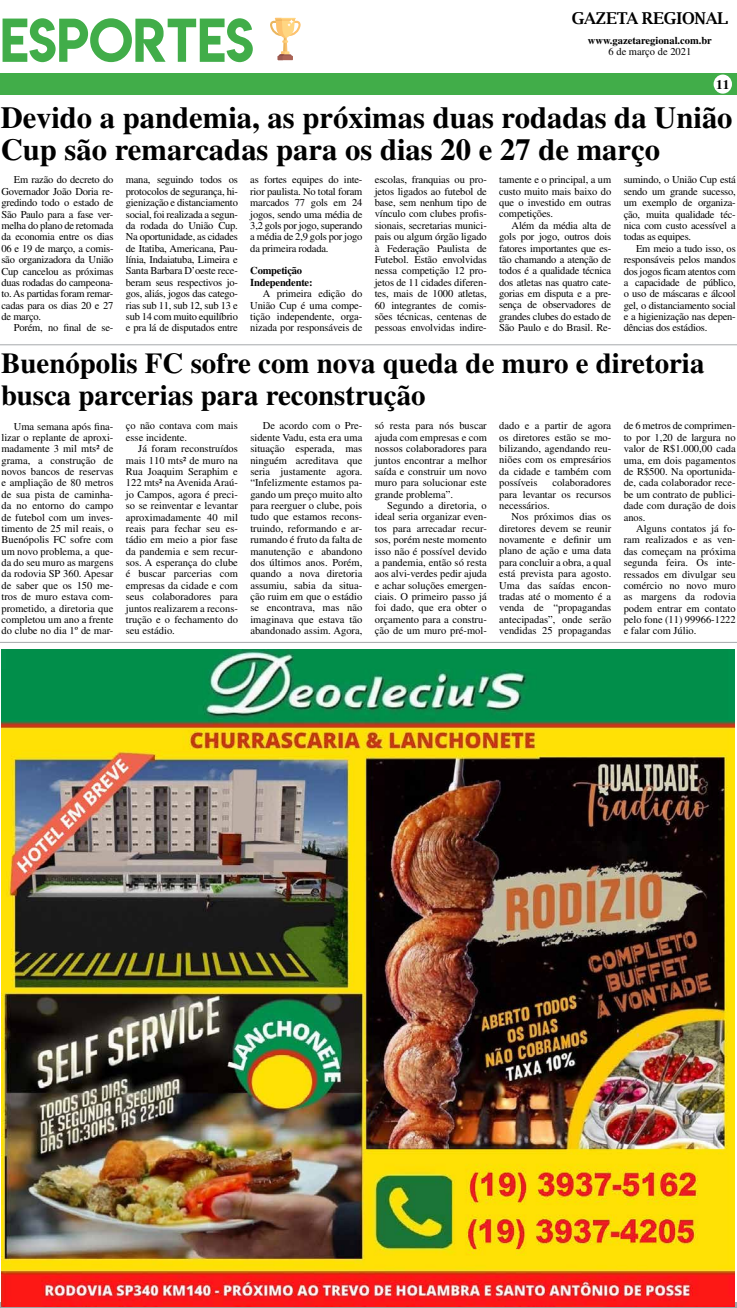
<style>
.page{position:relative;width:737px;height:1308px;background:#fff}
.page>*{position:absolute;margin:0;border:0;box-sizing:border-box;transform-origin:0 0}
.t1{font:54.77px "Lemon Milk";color:#41ad49;scale:.95 1}
.t2{font:700 30.62px/32.4px "Times";color:#000}
.t3{font:700 28.88px/32.4px "Times";color:#000}
.t4{font:700 16.36px "Luxi Serif";letter-spacing:-.02em;color:#000}
.t5{font:700 13.12px "Times";color:#000}
.t6{font:10.5px/11.4px "Times";color:#000;text-align:justify}
.t7{font:700 10.5px "Times";color:#000}
.t8{font:700 10.5px/11.4px "Times";letter-spacing:-.02em;color:#000}
.t9{font:10.5px "Times";letter-spacing:-.02em;color:#000}
</style>
<div class="page">
<svg style="left:0;top:1302px;width:737px;height:5px"></svg>
<div style="left:0;top:73px;width:737px;height:22px;background:#41ad49"></div>
<svg style="left:270px;top:18px;width:30px;height:42px"></svg>
<div style="left:713px;top:75px;width:19px;height:19px;background:#fff;border-radius:50%"></div>
<hr style="left:0;top:344px;width:737px;height:1px;background:#a7a9ac">
<img style="left:2px;top:649px;width:732px;height:657px">
<hr style="left:0;top:642px;width:737px;height:1px;background:#a7a9ac">
<h1 class="t1" style="left:0;top:1px;width:269px">ESPORTES</h1>
<h3 class="t4" style="left:572px;top:8px;width:158px">GAZETA REGIONAL</h3>
<p class="t7" style="left:588px;top:34px;width:125px">www.gazetaregional.com.br</p>
<p class="t6" style="left:608px;top:46px;width:84px">6 de março de 2021</p>
<p class="t5" style="left:716px;top:76px;width:15px">11</p>
<h2 class="t2" style="left:1px;top:101px;width:733px">Devido a pandemia, as próximas duas rodadas da União<br>Cup são remarcadas para os dias 20 e 27 de março</h2>
<p class="t6" style="left:1px;top:174px;width:114px;text-indent:12px">Em razão do decreto do Governador João Doria re&shy;gredindo todo o estado de São Paulo para a fase ver&shy;melha do plano de retomada da economia entre os dias 06 e 19 de março, a comis&shy;são organizadora da União Cup cancelou as próximas duas rodadas do campeona&shy;to. As partidas foram remar&shy;cadas para os dias 20 e 27 de março.</p>
<p class="t9" style="left:14px;top:322px;width:101px">Porém, no final de se-</p>
<p class="t6" style="left:126px;top:174px;width:114px">mana, seguindo todos os protocolos de segurança, hi&shy;gienização e distanciamento social, foi realizada a segun&shy;da rodada do União Cup.<br>Na oportunidade, as cidades de Itatiba, Americana, Pau&shy;línia, Indaiatuba, Limeira e Santa Barbara D’oeste rece&shy;beram seus respectivos jo&shy;gos, aliás, jogos das catego&shy;rias sub 11, sub 12, sub 13 e sub 14 com muito equilíbrio e pra lá de disputados entre</p>
<p class="t6" style="left:250px;top:174px;width:114px">as fortes equipes do inte&shy;rior paulista. No total foram marcados 77 gols em 24 jogos, sendo uma média de 3,2 gols por jogo, superando a média de 2,9 gols por jogo da primeira rodada.</p>
<p class="t8" style="left:250px;top:265px;width:64px">Competição<br>Independente:</p>
<p class="t6" style="left:250px;top:288px;width:114px;text-indent:12px">A primeira edição do União Cup é uma compe&shy;tição independente, orga&shy;nizada por responsáveis de</p>
<p class="t6" style="left:375px;top:174px;width:114px">escolas, franquias ou pro&shy;jetos ligados ao futebol de base, sem nenhum tipo de vínculo com clubes profis&shy;sionais, secretarias munici&shy;pais ou algum órgão ligado à Federação Paulista de Futebol. Estão envolvidas nessa competição 12 pro&shy;jetos de 11 cidades diferen&shy;tes, mais de 1000 atletas, 60 integrantes de comis&shy;sões técnicas, centenas de pessoas envolvidas indire-</p>
<p class="t6" style="left:499px;top:174px;width:114px">tamente e o principal, a um custo muito mais baixo do que o investido em outras competições.</p>
<p class="t6" style="left:499px;top:219px;width:114px;text-indent:12px">Além da média alta de gols por jogo, outros dois fatores importantes que es&shy;tão chamando a atenção de todos é a qualidade técnica dos atletas nas quatro cate&shy;gorias em disputa e a pre&shy;sença de observadores de grandes clubes do estado de São Paulo e do Brasil. Re-</p>
<p class="t6" style="left:623px;top:174px;width:113px">sumindo, o União Cup está sendo um grande sucesso, um exemplo de organiza&shy;ção, muita qualidade téc&shy;nica com custo acessível a todas as equipes.</p>
<p class="t6" style="left:623px;top:242px;width:114px;text-indent:12px">Em meio a tudo isso, os responsáveis pelos mandos dos jogos ficam atentos com a capacidade de público, o uso de máscaras e álcool gel, o distanciamento social e a higienização nas depen&shy;dências dos estádios.</p>
<h3 class="t3" style="left:1px;top:346px;width:704px">Buenópolis FC sofre com nova queda de muro e diretoria busca parcerias para reconstrução</h3>
<p class="t6" style="left:1px;top:420px;width:114px;text-indent:12px">Uma semana após fina&shy;lizar o replante de aproxi&shy;madamente 3 mil mts² de grama, a construção de novos bancos de reservas e ampliação de 80 metros de sua pista de caminha&shy;da no entorno do campo de futebol com um inves&shy;timento de 25 mil reais, o Buenópolis FC sofre com um novo problema, a que&shy;da do seu muro as margens da rodovia SP 360. Apesar de saber que os 150 me&shy;tros de muro estava com&shy;prometido, a diretoria que completou um ano a frente do clube no dia 1º de mar-</p>
<p class="t6" style="left:126px;top:420px;width:114px">ço não contava com mais esse incidente.</p>
<p class="t6" style="left:126px;top:443px;width:114px;text-indent:12px">Já foram reconstruídos mais 110 mts² de muro na Rua Joaquim Seraphim e 122 mts² na Avenida Araú&shy;jo Campos, agora é preci&shy;so se reinventar e levantar aproximadamente 40 mil reais para fechar seu es&shy;tádio em meio a pior fase da pandemia e sem recur&shy;sos. A esperança do clube é buscar parcerias com empresas da cidade e com seus colaboradores para juntos realizarem a recons&shy;trução e o fechamento do seu estádio.</p>
<p class="t6" style="left:250px;top:420px;width:114px;text-indent:12px">De acordo com o Pre&shy;sidente Vadu, esta era uma situação esperada, mas ninguém acreditava que seria justamente agora. “Infelizmente estamos pa&shy;gando um preço muito alto para reerguer o clube, pois tudo que estamos recons&shy;truindo, reformando e ar&shy;rumando é fruto da falta de manutenção e abandono dos últimos anos. Porém, quando a nova diretoria assumiu, sabia da situa&shy;ção ruim em que o estádio se encontrava, mas não imaginava que estava tão abandonado assim. Agora,</p>
<p class="t6" style="left:375px;top:420px;width:114px">só resta para nós buscar ajuda com empresas e com nossos colaboradores para juntos encontrar a melhor saída e construir um novo muro para solucionar este grande problema”.</p>
<p class="t6" style="left:375px;top:499px;width:114px;text-indent:12px">Segundo a diretoria, o ideal seria organizar even&shy;tos para arrecadar recur&shy;sos, porém neste momento isso não é possível devido a pandemia, então só resta aos alvi-verdes pedir ajuda e achar soluções emergen&shy;ciais. O primeiro passo já foi dado, que era obter o orçamento para a constru&shy;ção de um muro pré-mol-</p>
<p class="t6" style="left:499px;top:420px;width:114px">dado e a partir de agora os diretores estão se mo&shy;bilizando, agendando reu&shy;niões com os empresários da cidade e também com possíveis</p>
<p class="t6" style="left:499px;top:477px;width:114px;text-indent:53px">colaboradores para levantar os recursos necessários.</p>
<p class="t6" style="left:499px;top:511px;width:114px;text-indent:12px">Nos próximos dias os diretores devem se reunir novamente e definir um plano de ação e uma data para concluir a obra, a qual está prevista para agosto.<br>Uma das saídas encon&shy;tradas até o momento é a venda de “propagandas antecipadas”, onde serão vendidas 25 propagandas</p>
<p class="t6" style="left:623px;top:420px;width:114px">de 6 metros de comprimen&shy;to por 1,20 de largura no valor de R$1.000,00 cada uma, em dois pagamentos de R$500. Na oportunida&shy;de, cada colaborador rece&shy;be um contrato de publici&shy;dade com duração de dois anos.</p>
<p class="t6" style="left:623px;top:522px;width:114px;text-indent:12px">Alguns contatos já fo&shy;ram realizados e as ven&shy;das começam na próxima segunda feira. Os inte&shy;ressados em divulgar seu comércio no novo muro as margens da rodovia podem entrar em contato pelo fone (11) 99966-1222 e falar com Júlio.</p>
</div>
